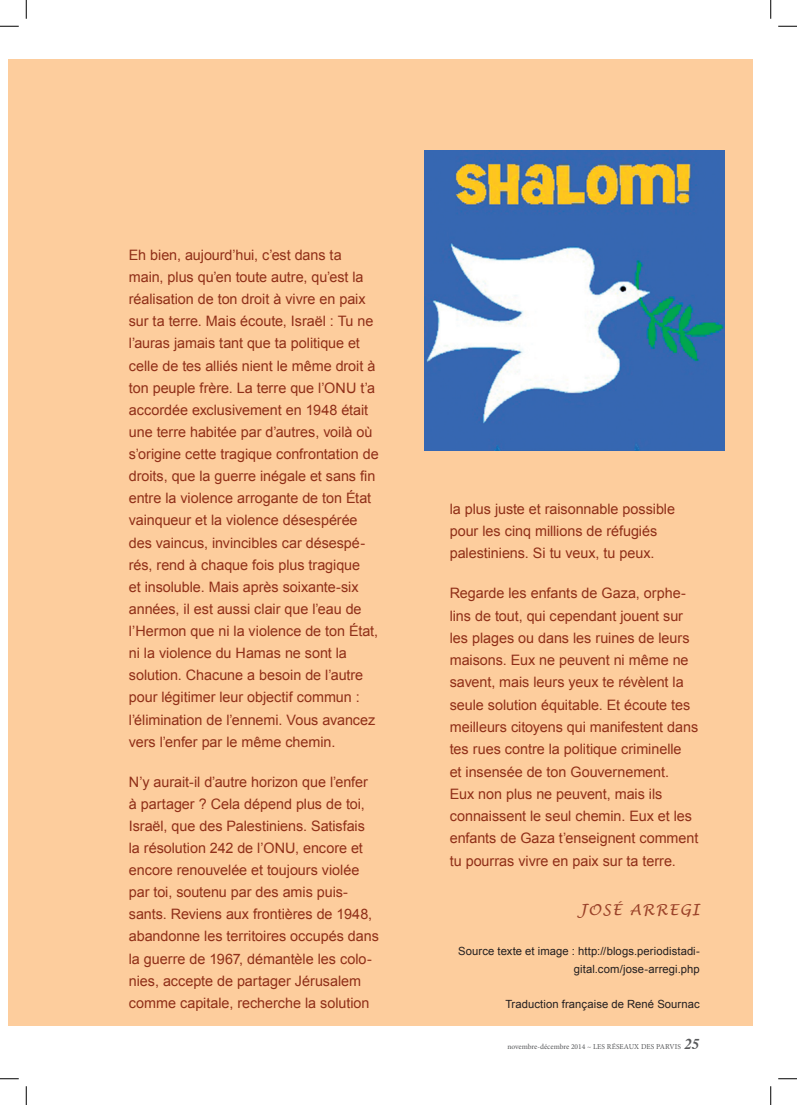
<style>
.page{position:relative;width:797px;height:1105px;background:#fff}
.page>*{position:absolute;margin:0;border:0;box-sizing:border-box;transform-origin:0 0}
.t1{font:italic 15px "Lucida Handwriting";letter-spacing:.085em;color:#9a4128}
.t2{font:14.38px/22.1px "Arial";letter-spacing:-.005em;color:#902f18}
.t3{font:11.25px/17.6px "Arial";letter-spacing:.005em;color:#231f20;text-align:right}
.t4{font:7.5px "Minion Pro";color:#57585a}
.s1{font-family:"Times";font-weight:700;font-style:italic;font-size:15px}
</style>
<div class="page">
<div style="left:9px;top:59px;width:744px;height:966px;background:#fdcd9d"></div>
<img style="left:425px;top:150px;width:299px;height:300px">
<svg style="left:0;top:26px;width:19px;height:1px"></svg>
<svg style="left:778px;top:26px;width:19px;height:1px"></svg>
<svg style="left:0;top:1078px;width:19px;height:1px"></svg>
<svg style="left:778px;top:1078px;width:19px;height:1px"></svg>
<svg style="left:26px;top:0;width:1px;height:19px"></svg>
<svg style="left:26px;top:1086px;width:1px;height:19px"></svg>
<svg style="left:770px;top:0;width:1px;height:19px"></svg>
<svg style="left:770px;top:1086px;width:1px;height:19px"></svg>
<p class="t2" style="left:129px;top:244px;width:251px">Eh bien, aujourd’hui, c’est dans ta main, plus qu’en toute autre, qu’est la réalisation de ton droit à vivre en paix sur ta terre. Mais écoute, Israël : Tu ne l’auras jamais tant que ta politique et celle de tes alliés nient le même droit à ton peuple frère. La terre que l’ONU t’a accordée exclusivement en 1948 était une terre habitée par d’autres, voilà où s’origine cette tragique confrontation de droits, que la guerre inégale et sans fin entre la violence arrogante de ton État vainqueur et la violence désespérée des vaincus, invincibles car désespé&shy;rés, rend à chaque fois plus tragique<br>et insoluble. Mais après soixante-six années, il est aussi clair que l’eau de l’Hermon que ni la violence de ton État, ni la violence du Hamas ne sont la solution. Chacune a besoin de l’autre pour légitimer leur objectif commun : l’élimination de l’ennemi. Vous avancez vers l’enfer par le même chemin.</p>
<p class="t2" style="left:129px;top:771px;width:251px">N’y aurait-il d’autre horizon que l’enfer à partager ? Cela dépend plus de toi, Israël, que des Palestiniens. Satisfais la résolution 242 de l’ONU, encore et encore renouvelée et toujours violée par toi, soutenu par des amis puis&shy;sants. Reviens aux frontières de 1948, abandonne les territoires occupés dans la guerre de 1967, démantèle les colo&shy;nies, accepte de partager Jérusalem comme capitale, recherche la solution</p>
<p class="t2" style="left:450px;top:498px;width:227px">la plus juste et raisonnable possible pour les cinq millions de réfugiés palestiniens. Si tu veux, tu peux.</p>
<p class="t2" style="left:450px;top:582px;width:250px">Regarde les enfants de Gaza, orphe&shy;lins de tout, qui cependant jouent sur les plages ou dans les ruines de leurs maisons. Eux ne peuvent ni même ne savent, mais leurs yeux te révèlent la seule solution équitable. Et écoute tes meilleurs citoyens qui manifestent dans tes rues contre la politique criminelle<br>et insensée de ton Gouvernement.<br>Eux non plus ne peuvent, mais ils connaissent le seul chemin. Eux et les enfants de Gaza t’enseignent comment tu pourras vivre en paix sur ta terre.</p>
<p class="t1" style="left:579px;top:900px;width:122px">JOSÉ ARREGI</p>
<p class="t3" style="left:458px;top:943px;width:243px">Source texte et image : http://blogs.periodistadi&shy;gital.com/jose-arregi.php</p>
<p class="t3" style="left:505px;top:995px;width:196px">Traduction française de René Sournac</p>
<p class="t4" style="left:507px;top:1041px;width:194px">novembre-décembre 2014 ~ LES RÉSEAUX DES PARVIS <span class="s1">25</span></p>
</div>
